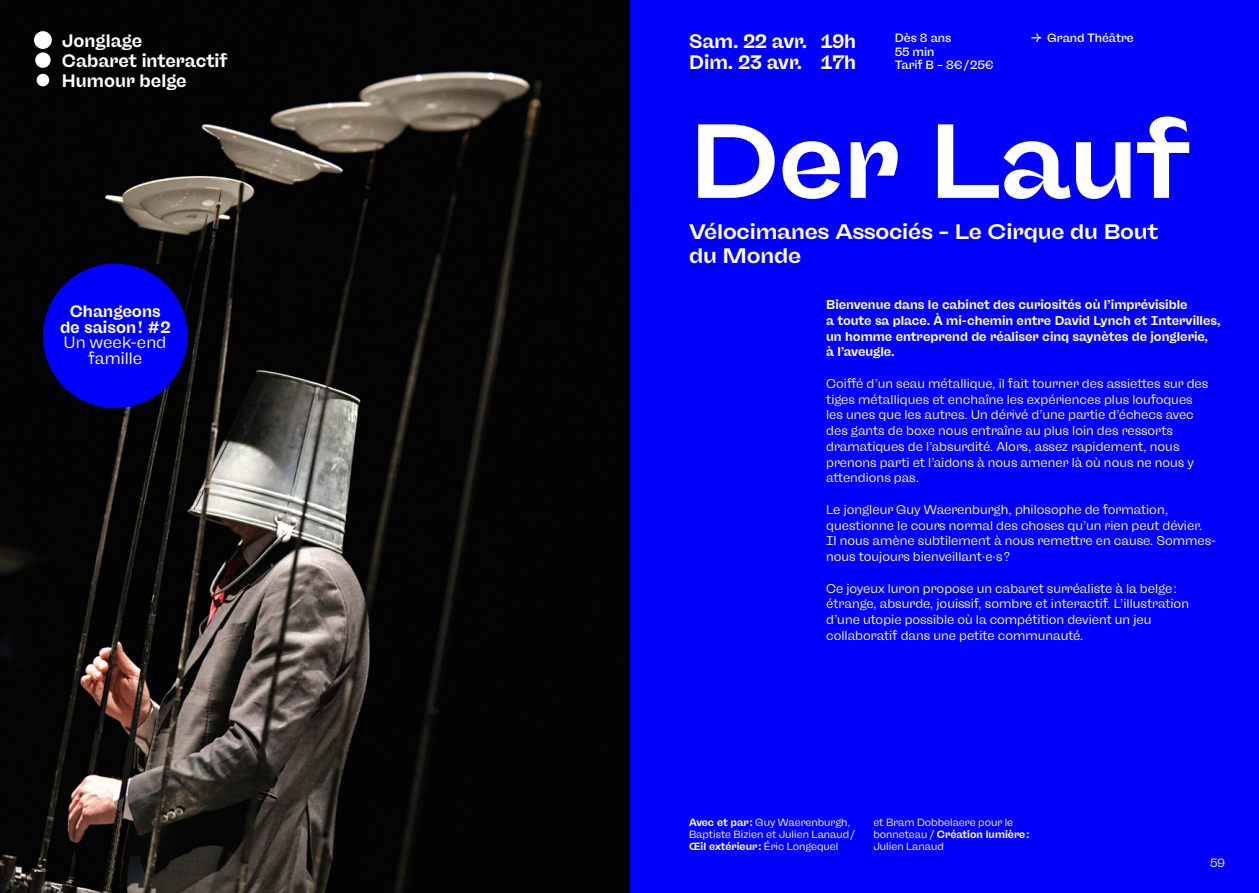
<style>
.page{position:relative;width:1259px;height:893px;background:#fff}
.page>*{position:absolute;margin:0;border:0;box-sizing:border-box;transform-origin:0 0}
.t1{font:700 expanded 105px "Freigeist";letter-spacing:-.015em;color:#fff}
.t2{font:700 expanded 21px/24px "Freigeist";letter-spacing:-.01em;color:#fff}
.t3{font:700 19.5px/21.8px "Freigeist";color:#fff}
.t4{font:700 18px/20.2px "Freigeist";color:#fff}
.t5{font:700 16.5px/15.8px "Freigeist";color:#fff;text-align:center}
.t6{font:16.5px/15.8px "Freigeist";color:#fff;text-align:center}
.t7{font:12.75px/15.8px "Freigeist";color:#fff}
.t8{font:700 12.75px/15.8px "Freigeist";color:#fff}
.t9{font:500 12px/13.5px "Freigeist";color:#fff}
.t10{font:12px "Freigeist";color:#fff}
.t11{font:10.5px/12px "Freigeist";color:#fff}
.s1{font-weight:700}
</style>
<div class="page">
<div style="left:629px;top:0;width:630px;height:893px;background:#00f"></div>
<img style="left:0;top:0;width:629px;height:893px">
<div style="left:43px;top:264px;width:144px;height:144px;background:#00f;border-radius:50%"></div>
<div style="left:37px;top:74px;width:12px;height:12px;background:#fff;border-radius:6px"></div>
<div style="left:35px;top:52px;width:16px;height:16px;background:#fff;border-radius:8px"></div>
<div style="left:34px;top:31px;width:18px;height:18px;background:#fff;border-radius:9px"></div>
<h3 class="t4" style="left:62px;top:30px;width:167px">Jonglage<br>Cabaret interactif<br>Humour belge</h3>
<p class="t9" style="left:1032px;top:32px;width:103px">→ Grand Théâtre</p>
<p class="t9" style="left:895px;top:32px;width:101px">Dès 8 ans<br>55 min<br>Tarif B – 8€ / 25€</p>
<h3 class="t3" style="left:689px;top:30px;width:169px">Sam. 22 avr. 19h<br>Dim. 23 avr. 17h</h3>
<p class="t5" style="left:60px;top:303px;width:112px">Changeons de saison ! #2</p>
<p class="t6" style="left:64px;top:335px;width:104px">Un week-end famille</p>
<h1 class="t1" style="left:689px;top:95px;width:501px">Der Lauf</h1>
<h2 class="t2" style="left:689px;top:219px;width:471px">Vélocimanes Associés – Le Cirque du Bout du Monde</h2>
<p class="t8" style="left:826px;top:297px;width:396px">Bienvenue dans le cabinet des curiosités où l’imprévisible<br>a toute sa place. À mi-chemin entre David Lynch et Intervilles, un homme entreprend de réaliser cinq saynètes de jonglerie,<br>à l’aveugle.</p>
<p class="t7" style="left:826px;top:376px;width:384px">Coiffé d’un seau métallique, il fait tourner des assiettes sur des tiges métalliques et enchaîne les expériences plus loufoques les unes que les autres. Un dérivé d’une partie d’échecs avec des gants de boxe nous entraîne au plus loin des ressorts dramatiques de l’absurdité. Alors, assez rapidement, nous prenons parti et l’aidons à nous amener là où nous ne nous y attendions pas.</p>
<p class="t7" style="left:826px;top:502px;width:391px">Le jongleur Guy Waerenburgh, philosophe de formation, questionne le cours normal des choses qu’un rien peut dévier.<br>Il nous amène subtilement à nous remettre en cause. Sommes&shy;nous toujours bienveillant·e·s ?</p>
<p class="t7" style="left:826px;top:580px;width:364px">Ce joyeux luron propose un cabaret surréaliste à la belge : étrange, absurde, jouissif, sombre et interactif. L’illustration d’une utopie possible où la compétition devient un jeu collaboratif dans une petite communauté.</p>
<p class="t11" style="left:689px;top:816px;width:167px"><span class="s1">Avec et par :</span> Guy Waerenburgh,<br>Baptiste Bizien et Julien Lanaud /<br><span class="s1">Œil extérieur :</span> Éric Longequel</p>
<p class="t11" style="left:873px;top:816px;width:157px">et Bram Dobbelaere pour le bonneteau / <span class="s1">Création lumière :<br></span>Julien Lanaud</p>
<p class="t10" style="left:1210px;top:856px;width:16px">59</p>
</div>
